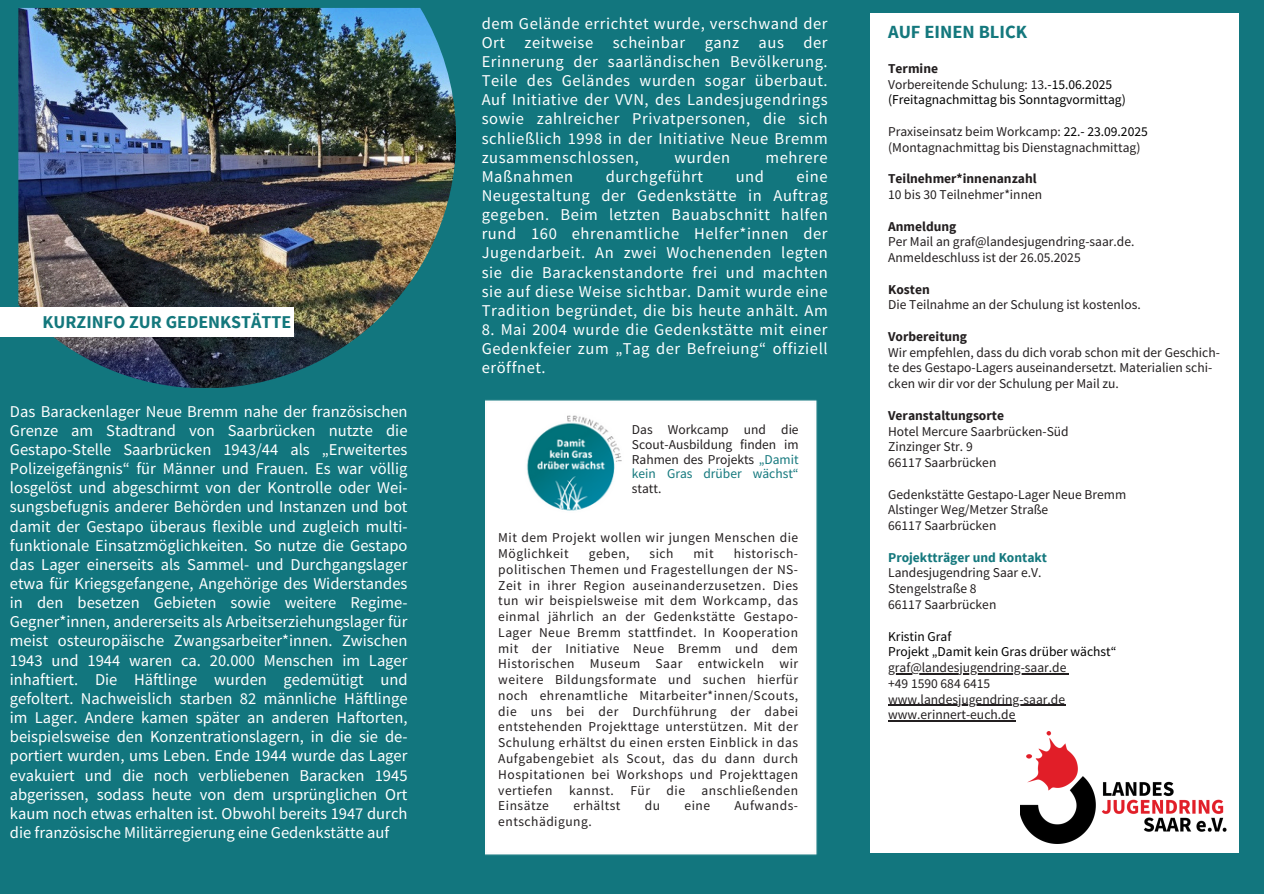
<style>
.page{position:relative;width:1264px;height:894px;background:#fff}
.page>*{position:absolute;margin:0;border:0;box-sizing:border-box;transform-origin:0 0}
.t1{font:700 18.45px "Source Sans Pro";color:#14787d}
.t2{font:700 18px "Source Sans Pro";color:#14787d}
.t3{font:16.5px/19.2px "Source Sans Pro";letter-spacing:.035em;color:#fff;text-align:justify}
.t4{font:13.5px/15.8px "Source Sans Pro";color:#231f20;text-align:justify}
.t5{font:13.5px "Source Sans Pro";color:#000}
.t6{font:13.5px/15.8px "Source Sans Pro";letter-spacing:.035em;color:#231f20}
.t7{font:700 13.5px "Source Sans Pro";color:#231f20}
.t8{font:700 13.5px "Source Sans Pro";color:#14787d}
.s1{color:#14787d}
.s2{color:#000}
</style>
<div class="page">
<div style="left:0;top:0;width:1263px;height:893px;background:#12767e"></div>
<img style="left:18px;top:8px;width:437px;height:379px">
<div style="left:0;top:306px;width:294px;height:30px;background:#fff"></div>
<div style="left:485px;top:399px;width:333px;height:457px;background:#fff"></div>
<div style="left:870px;top:13px;width:368px;height:840px;background:#fff"></div>
<img style="left:1020px;top:731px;width:207px;height:112px">
<hr style="left:888px;top:673px;width:178px;height:1px;background:#231f20">
<hr style="left:888px;top:704px;width:177px;height:1px;background:#231f20">
<hr style="left:888px;top:720px;width:127px;height:1px;background:#231f20">
<p class="t2" style="left:43px;top:310px;width:250px">KURZINFO ZUR GEDENKSTÄTTE</p>
<p class="t3" style="left:10px;top:401px;width:399px">Das Barackenlager Neue Bremm nahe der französischen Grenze am Stadtrand von Saarbrücken nutzte die Gestapo-Stelle Saarbrücken 1943/44 als „Erweitertes Polizeigefängnis“ für Männer und Frauen. Es war völlig losgelöst und abgeschirmt von der Kontrolle oder Wei&shy;sungsbefugnis anderer Behörden und Instanzen und bot damit der Gestapo überaus flexible und zugleich multi&shy;funktionale Einsatzmöglichkeiten. So nutze die Gestapo das Lager einerseits als Sammel- und Durchgangslager etwa für Kriegsgefangene, Angehörige des Widerstandes in den besetzen Gebieten sowie weitere Regime-Gegner*innen, andererseits als Arbeitserziehungslager für meist osteuropäische Zwangsarbeiter*innen. Zwischen 1943 und 1944 waren ca. 20.000 Menschen im Lager inhaftiert. Die Häftlinge wurden gedemütigt und gefoltert. Nachweislich starben 82 männliche Häftlinge im Lager. Andere kamen später an anderen Haftorten, beispielsweise den Konzentrationslagern, in die sie de&shy;portiert wurden, ums Leben. Ende 1944 wurde das Lager evakuiert und die noch verbliebenen Baracken 1945 abgerissen, sodass heute von dem ursprünglichen Ort kaum noch etwas erhalten ist. Obwohl bereits 1947 durch die französische Militärregierung eine Gedenkstätte auf</p>
<p class="t3" style="left:481px;top:13px;width:347px">dem Gelände errichtet wurde, verschwand der Ort zeitweise scheinbar ganz aus der Erinnerung der saarländischen Bevölkerung.<br>Teile des Geländes wurden sogar überbaut.<br>Auf Initiative der VVN, des Landesjugendrings sowie zahlreicher Privatpersonen, die sich schließlich 1998 in der Initiative Neue Bremm zusammenschlossen,</p>
<p class="t3" style="left:674px;top:147px;width:57px">wurden</p>
<p class="t3" style="left:765px;top:147px;width:64px">mehrere</p>
<p class="t3" style="left:481px;top:166px;width:93px">Maßnahmen</p>
<p class="t3" style="left:606px;top:166px;width:99px">durchgeführt</p>
<p class="t3" style="left:735px;top:166px;width:30px">und</p>
<p class="t3" style="left:481px;top:166px;width:347px;text-indent:315px">eine Neugestaltung der Gedenkstätte in Auftrag gegeben. Beim letzten Bauabschnitt halfen rund 160 ehrenamtliche Helfer*innen der Jugendarbeit. An zwei Wochenenden legten sie die Barackenstandorte frei und machten sie auf diese Weise sichtbar. Damit wurde eine Tradition begründet, die bis heute anhält. Am</p>
<p class="t3" style="left:481px;top:319px;width:347px">8. Mai 2004 wurde die Gedenkstätte mit einer Gedenkfeier zum „Tag der Befreiung“ offiziell eröffnet.</p>
<p class="t4" style="left:632px;top:422px;width:168px;line-height:14.7px">Das Workcamp und die Scout-Ausbildung finden im Rahmen des Projekts <span class="s1">„Damit kein Gras drüber wächst“ </span>statt.</p>
<p class="t6" style="left:498px;top:529px;width:301px">Mit dem Projekt wollen wir jungen Menschen die<br>Möglichkeit</p>
<p class="t4" style="left:498px;top:545px;width:301px;text-indent:235px">historisch&shy;politischen Themen und Fragestellungen der NS-Zeit in ihrer Region auseinanderzusetzen. Dies tun wir beispielsweise mit dem Workcamp, das einmal jährlich an der Gedenkstätte Gestapo-Lager Neue Bremm stattfindet. In Kooperation mit der Initiative Neue Bremm und dem Historischen Museum Saar entwickeln wir weitere Bildungsformate und suchen hierfür noch ehrenamtliche Mitarbeiter*innen/Scouts, die uns bei der Durchführung der dabei entstehenden Projekttage unterstützen. Mit der Schulung erhältst du einen ersten Einblick in das Aufgabengebiet als Scout, das du dann durch Hospitationen bei Workshops und Projekttagen vertiefen kannst. Für die anschließenden Einsätze</p>
<p class="t4" style="left:588px;top:545px;width:42px">geben,</p>
<p class="t4" style="left:649px;top:545px;width:25px">sich</p>
<p class="t4" style="left:693px;top:545px;width:22px">mit</p>
<p class="t6" style="left:573px;top:797px;width:49px">erhältst</p>
<p class="t4" style="left:645px;top:797px;width:17px">du</p>
<p class="t4" style="left:684px;top:797px;width:27px">eine</p>
<p class="t6" style="left:734px;top:797px;width:65px">Aufwands-</p>
<p class="t6" style="left:498px;top:813px;width:95px">entschädigung.</p>
<h2 class="t1" style="left:888px;top:20px;width:140px">AUF EINEN BLICK</h2>
<p class="t7" style="left:888px;top:60px;width:51px">Termine</p>
<p class="t4" style="left:888px;top:76px;width:225px">Vorbereitende Schulung: 13<span class="s2">.-15.06.2025</span></p>
<p class="t5" style="left:888px;top:91px;width:239px">(Freitagnachmittag bis Sonntagvormittag)</p>
<h1 class="t4" style="left:888px;top:123px;width:261px">Praxiseinsatz beim Workcamp: <span class="s2">22.- 23.09.2025</span></h1>
<p class="t4" style="left:888px;top:139px;width:254px">(Montagnachmittag bis Dienstagnachmittag)</p>
<p class="t7" style="left:888px;top:170px;width:150px">Teilnehmer*innenanzahl</p>
<p class="t4" style="left:888px;top:186px;width:155px">10 bis 30 Teilnehmer*innen</p>
<p class="t7" style="left:888px;top:217px;width:70px">Anmeldung</p>
<p class="t4" style="left:888px;top:233px;width:248px">Per Mail an graf@landesjugendring-saar.de.</p>
<p class="t4" style="left:888px;top:249px;width:194px">Anmeldeschluss ist der 26.05.2025</p>
<p class="t7" style="left:888px;top:280px;width:43px">Kosten</p>
<p class="t4" style="left:888px;top:296px;width:254px">Die Teilnahme an der Schulung ist kostenlos.</p>
<p class="t7" style="left:888px;top:327px;width:80px">Vorbereitung</p>
<p class="t4" style="left:888px;top:344px;width:333px">Wir empfehlen, dass du dich vorab schon mit der Geschich-</p>
<p class="t4" style="left:888px;top:360px;width:326px">te des Gestapo-Lagers auseinandersetzt. Materialien schi-</p>
<p class="t4" style="left:888px;top:375px;width:232px">cken wir dir vor der Schulung per Mail zu.</p>
<p class="t7" style="left:888px;top:406px;width:117px">Veranstaltungsorte</p>
<p class="t4" style="left:888px;top:423px;width:182px">Hotel Mercure Saarbrücken-Süd</p>
<p class="t4" style="left:888px;top:438px;width:86px">Zinzinger Str. 9</p>
<p class="t4" style="left:888px;top:454px;width:110px">66117 Saarbrücken</p>
<p class="t4" style="left:888px;top:486px;width:240px">Gedenkstätte Gestapo-Lager Neue Bremm</p>
<p class="t4" style="left:888px;top:501px;width:162px">Alstinger Weg/Metzer Straße</p>
<p class="t4" style="left:888px;top:517px;width:110px">66117 Saarbrücken</p>
<p class="t8" style="left:888px;top:548px;width:160px">Projektträger und Kontakt</p>
<p class="t4" style="left:888px;top:564px;width:155px">Landesjugendring Saar e.V.</p>
<p class="t4" style="left:888px;top:580px;width:90px">Stengelstraße 8</p>
<p class="t4" style="left:888px;top:596px;width:110px">66117 Saarbrücken</p>
<p class="t5" style="left:888px;top:627px;width:65px">Kristin Graf</p>
<p class="t5" style="left:888px;top:642px;width:230px">Projekt „Damit kein Gras drüber wächst“</p>
<p class="t4" style="left:888px;top:659px;width:180px">graf@landesjugendring-saar.de</p>
<p class="t4" style="left:888px;top:675px;width:104px">+49 1590 684 6415</p>
<p class="t4" style="left:888px;top:690px;width:178px">www.landesjugendring-saar.de</p>
<p class="t4" style="left:888px;top:706px;width:129px">www.erinnert-euch.de</p>
</div>
